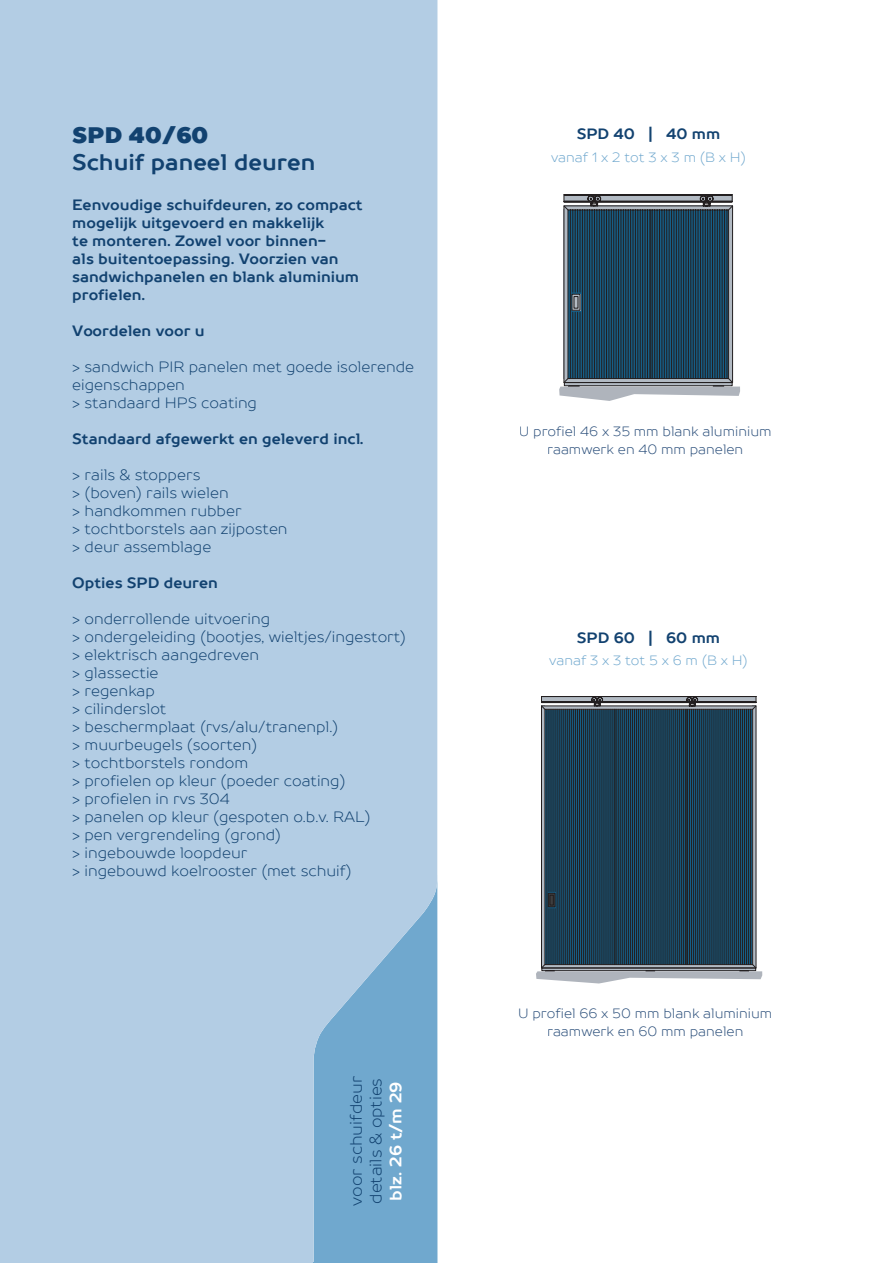
<style>
.page{position:relative;width:893px;height:1263px;background:#fff}
.page>*{position:absolute;margin:0;border:0;box-sizing:border-box;transform-origin:0 0}
.t1{font:700 22.5px "TT Prosto Sans";color:#124270}
.t2{font:900 22.5px "TT Prosto Sans";color:#124270}
.t3{font:300 16.5px/19.8px "TT Prosto Sans";color:#124270}
.t4{font:700 16.5px "TT Prosto Sans";color:#fff}
.t5{font:300 15px/18px "TT Prosto Sans";color:#124270}
.t6{font:700 15px/18px "TT Prosto Sans";color:#124270}
.t7{font:300 13.5px/18px "TT Prosto Sans";color:#2a4e7a;text-align:center}
.t8{font:300 13.5px "TT Prosto Sans";color:#70a8ce}
</style>
<div class="page">
<div style="left:0;top:0;width:437px;height:1263px;background:#b3cde4"></div>
<svg style="left:541px;top:696px;width:215px;height:7px"></svg>
<svg style="left:542px;top:697px;width:214px;height:9px"></svg>
<svg style="left:541px;top:706px;width:215px;height:187px"></svg>
<svg style="left:536px;top:893px;width:226px;height:90px"></svg>
<svg style="left:559px;top:194px;width:181px;height:207px"></svg>
<h1 class="t2" style="left:72px;top:120px;width:138px">SPD 40/60</h1>
<h1 class="t1" style="left:72px;top:148px;width:245px">Schuif paneel deuren</h1>
<p class="t6" style="left:72px;top:196px;width:292px">Eenvoudige schuifdeuren, zo compact mogelijk uitgevoerd en makkelijk<br>te monteren. Zowel voor binnen-<br>als buitentoepassing. Voorzien van sandwichpanelen en blank aluminium profielen.</p>
<p class="t6" style="left:72px;top:322px;width:134px">Voordelen voor u</p>
<p class="t5" style="left:72px;top:358px;width:344px">&gt; sandwich PIR panelen met goede isolerende eigenschappen<br>&gt; standaard HPS coating</p>
<p class="t6" style="left:72px;top:430px;width:293px">Standaard afgewerkt en geleverd incl.</p>
<p class="t5" style="left:72px;top:466px;width:217px">&gt; rails &amp; stoppers<br>&gt; (boven) rails wielen<br>&gt; handkommen rubber<br>&gt; tochtborstels aan zijposten &gt; deur assemblage</p>
<p class="t6" style="left:72px;top:574px;width:147px">Opties SPD deuren</p>
<p class="t5" style="left:72px;top:610px;width:335px">&gt; onderrollende uitvoering<br>&gt; ondergeleiding (bootjes, wieltjes/ingestort) &gt; elektrisch aangedreven<br>&gt; glassectie<br>&gt; regenkap<br>&gt; cilinderslot<br>&gt; beschermplaat (rvs/alu/tranenpl.)<br>&gt; muurbeugels (soorten)<br>&gt; tochtborstels rondom<br>&gt; profielen op kleur (poeder coating)<br>&gt; profielen in rvs 304<br>&gt; panelen op kleur (gespoten o.b.v. RAL)<br>&gt; pen vergrendeling (grond)<br>&gt; ingebouwde loopdeur<br>&gt; ingebouwd koelrooster (met schuif)</p>
<p class="t3" style="left:346px;top:1206px;width:131px;rotate:-90deg">voor schuifdeur details &amp; opties</p>
<p class="t4" style="left:385px;top:1200px;width:121px;rotate:-90deg">blz. 26 t/m 29</p>
<p class="t6" style="left:577px;top:125px;width:145px">SPD 40 | 40 mm</p>
<p class="t8" style="left:551px;top:148px;width:196px">vanaf 1 x 2 tot 3 x 3 m (B x H)</p>
<p class="t7" style="left:519px;top:422px;width:254px">U profiel 46 x 35 mm blank aluminium raamwerk en 40 mm panelen</p>
<p class="t6" style="left:577px;top:629px;width:145px">SPD 60 | 60 mm</p>
<p class="t8" style="left:549px;top:652px;width:200px">vanaf 3 x 3 tot 5 x 6 m (B x H)</p>
<p class="t7" style="left:518px;top:1004px;width:256px">U profiel 66 x 50 mm blank aluminium raamwerk en 60 mm panelen</p>
</div>
